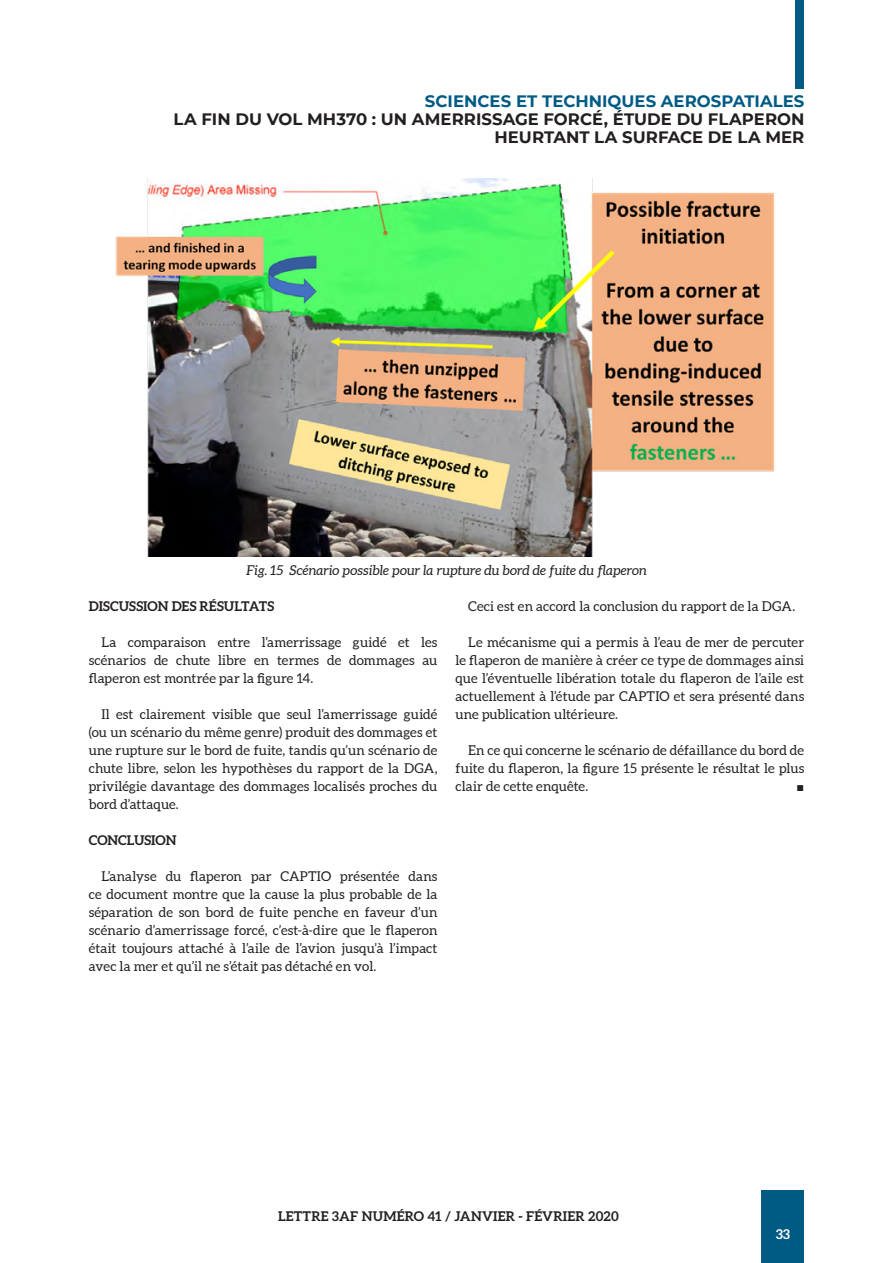
<style>
.page{position:relative;width:893px;height:1263px;background:#fff}
.page>*{position:absolute;margin:0;border:0;box-sizing:border-box;transform-origin:0 0}
.t1{font:700 16.5px/18px "Montserrat";color:#231f20;text-align:right}
.t2{font:700 16.5px "Montserrat";color:#005b84}
.t3{font:13.5px/18px "Aleo";letter-spacing:.01em;color:#231f20;text-align:justify}
.justifié{font:700 13.5px "Aleo";letter-spacing:.01em;color:#231f20}
.t4{font:italic 13.5px "Aleo";letter-spacing:.005em;color:#231f20}
.justifié-2{font:700 13.5px "Aleo";color:#fff}
.t5{font:12.75px "Arial";color:#231f20}
</style>
<div class="page">
<div style="left:762px;top:1191px;width:42px;height:72px;background:#005b84"></div>
<div style="left:796px;top:0;width:8px;height:89px;background:#005b84"></div>
<img style="left:115px;top:179px;width:659px;height:378px">
<p class="t2" style="left:425px;top:89px;width:381px">SCIENCES ET TECHNIQUES AEROSPATIALES</p>
<p class="t1" style="left:173px;top:109px;width:632px">LA FIN DU VOL MH370 : UN AMERRISSAGE FORCÉ, ÉTUDE DU FLAPERON<br>HEURTANT LA SURFACE DE LA MER</p>
<p class="t4" style="left:246px;top:562px;width:402px">Fig. 15 Scénario possible pour la rupture du bord de fuite du flaperon</p>
<p class="justifié" style="left:89px;top:598px;width:187px">DISCUSSION DES RÉSULTATS</p>
<p class="t3" style="left:89px;top:634px;width:350px;text-indent:13px">La comparaison entre l’amerrissage guidé et les scénarios de chute libre en termes de dommages au flaperon est montrée par la figure 14.</p>
<p class="t3" style="left:89px;top:706px;width:350px;text-indent:13px">Il est clairement visible que seul l’amerrissage guidé (ou un scénario du même genre) produit des dommages et une rupture sur le bord de fuite, tandis qu’un scénario de chute libre, selon les hypothèses du rapport de la DGA, privilégie davantage des dommages localisés proches du bord d’attaque.</p>
<p class="justifié" style="left:89px;top:832px;width:89px">CONCLUSION</p>
<p class="t3" style="left:89px;top:868px;width:350px;text-indent:13px">L’analyse du flaperon par CAPTIO présentée dans ce document montre que la cause la plus probable de la séparation de son bord de fuite penche en faveur d’un scénario d’amerrissage forcé, c’est-à-dire que le flaperon était toujours attaché à l’aile de l’avion jusqu’à l’impact avec la mer et qu’il ne s’était pas détaché en vol.</p>
<p class="t3" style="left:468px;top:598px;width:328px">Ceci est en accord la conclusion du rapport de la DGA.</p>
<p class="t3" style="left:455px;top:634px;width:350px;text-indent:13px">Le mécanisme qui a permis à l’eau de mer de percuter le flaperon de manière à créer ce type de dommages ainsi que l’éventuelle libération totale du flaperon de l’aile est actuellement à l’étude par CAPTIO et sera présenté dans une publication ultérieure.</p>
<p class="t3" style="left:455px;top:742px;width:350px;text-indent:13px">En ce qui concerne le scénario de défaillance du bord de fuite du flaperon, la figure 15 présente le résultat le plus clair de cette enquête.</p>
<p class="t5" style="left:796px;top:778px;width:9px">■</p>
<p class="justifié" style="left:278px;top:1208px;width:342px">LETTRE 3AF NUMÉRO 41 / JANVIER - FÉVRIER 2020</p>
<p class="justifié-2" style="left:776px;top:1225px;width:16px">33</p>
</div>
